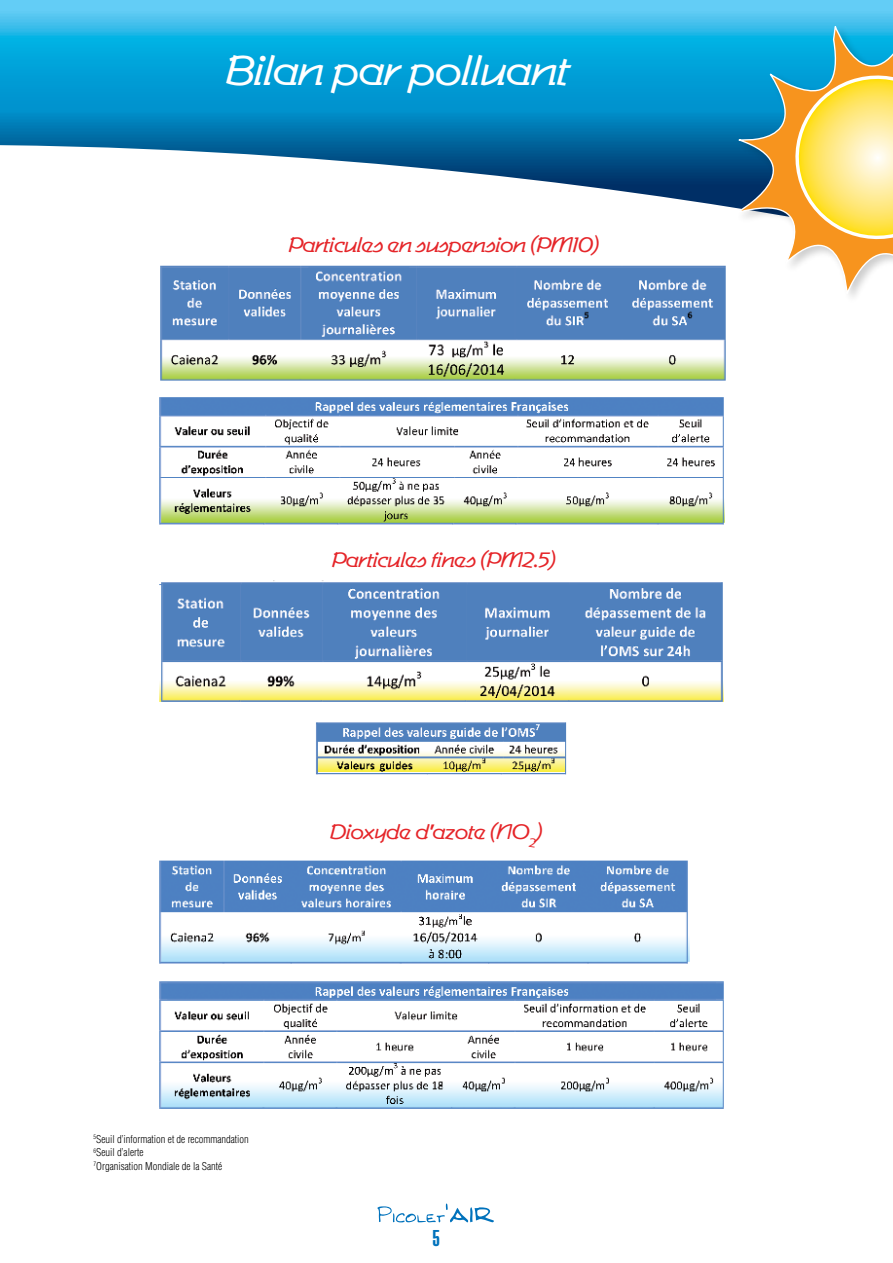
<style>
.page{position:relative;width:893px;height:1263px;background:#fff}
.page>*{position:absolute;margin:0;border:0;box-sizing:border-box;transform-origin:0 0}
.t1{font:45px "Apanage";color:#fff}
.t2{font:22.5px "Apanage";color:#e52529}
.t3{font:900 extra-condensed 22.5px "Helvetica";color:#0072bc}
.t4{font:300 condensed 10.5px/13.5px "Helvetica";color:#000}
</style>
<div class="page">
<img style="left:159px;top:265px;width:567px;height:844px">
<svg style="left:377px;top:1203px;width:117px;height:19px"></svg>
<svg style="left:0;top:0;width:893px;height:208px"></svg>
<img style="left:736px;top:20px;width:157px;height:5px">
<svg style="left:736px;top:25px;width:157px;height:272px"></svg>
<h1 class="t1" style="left:226px;top:44px;width:345px">Bilan par polluant</h1>
<h2 class="t2" style="left:289px;top:232px;width:312px">Particules en suspension (PM10)</h2>
<h2 class="t2" style="left:332px;top:547px;width:225px">Particules fines (PM2.5)</h2>
<h2 class="t2" style="left:330px;top:819px;width:226px">Dioxyde d’azote (NO<sub>2</sub>)¬¬</h2>
<p class="t4" style="left:94px;top:1132px;width:157px"><sup>5</sup>Seuil d’information et de recommandation<br><sup>6</sup>Seuil d’alerte<br><sup>7</sup>Organisation Mondiale de la Santé</p>
<h2 class="t3" style="left:433px;top:1225px;width:9px">5</h2>
</div>
